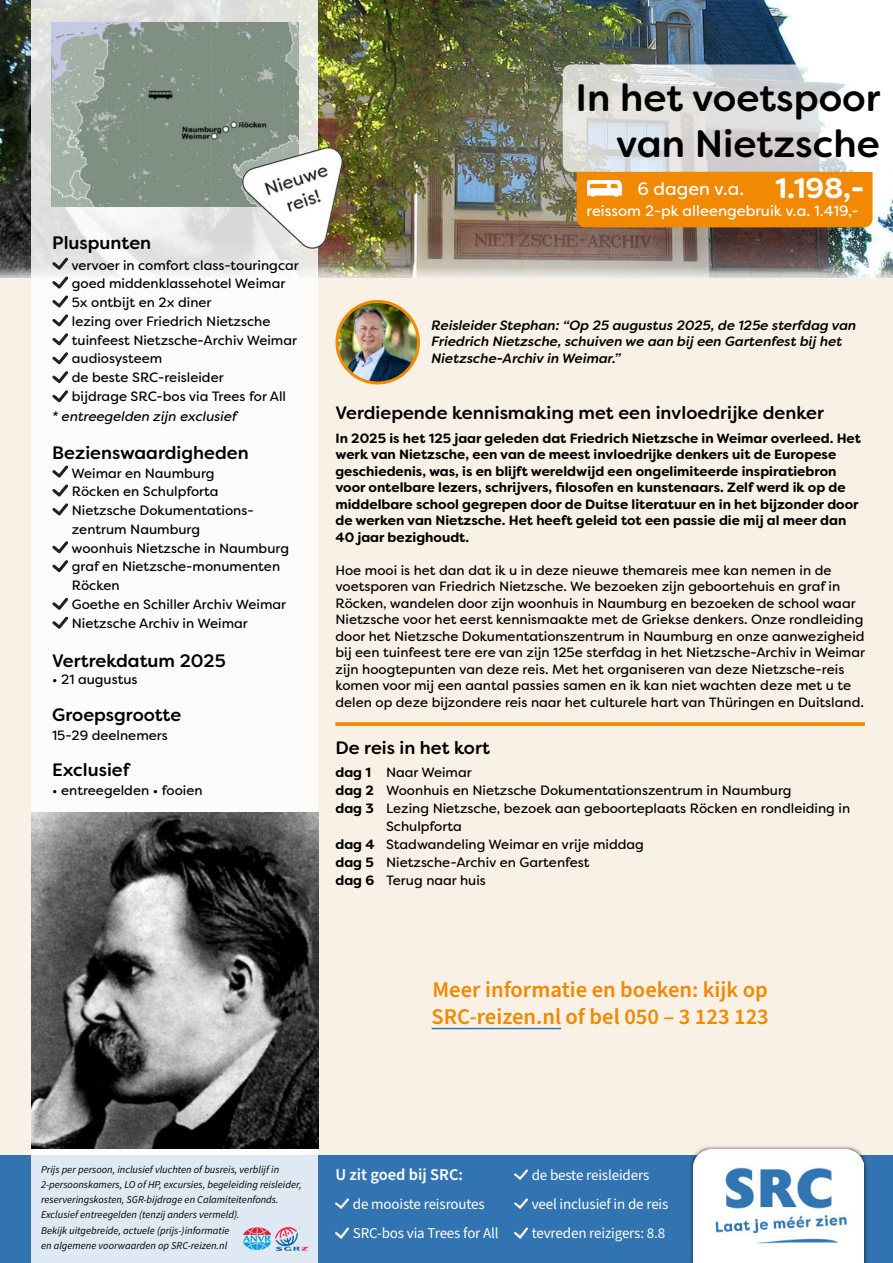
<style>
.page{position:relative;width:893px;height:1263px;background:#fff}
.page>*{position:absolute;margin:0;border:0;box-sizing:border-box;transform-origin:0 0}
.t1{font:500 38.25px/45.9px "Filson Soft";color:#000;text-align:right}
.t2{font:600 22.5px/27px "Source Sans Pro";color:#f18903}
.t3{font:500 18px "Filson Soft";color:#000}
.t4{font:18px "Filson Soft";color:#fff}
.t5{font:600 16.5px "Source Sans Pro";color:#fff}
.t6{font:15px "Source Sans Pro";letter-spacing:-.01em;color:#fff}
.t7{font:15px "Filson Soft";color:#fff}
.t8{font:13.5px/18.8px "Filson Soft";color:#000}
.t9{font:700 13.5px/16.5px "Filson Soft";color:#000}
.t10{font:italic 500 13.5px/16.5px "Filson Soft";color:#000}
.t11{font:italic 13.5px "Filson Soft";color:#000}
.t12{font:italic 10.5px "Source Sans Variable";color:#000}
.s1{font-weight:700;font-size:28.5px}
</style>
<div class="page">
<img style="left:0;top:0;width:893px;height:279px">
<div style="left:0;top:279px;width:893px;height:876px;background:#f9f1e5"></div>
<div style="left:0;top:1155px;width:893px;height:108px;background:#3274b1"></div>
<div style="left:689px;top:1145px;width:179px;height:118px;background:#000;opacity:.7"></div>
<img style="left:693px;top:1149px;width:171px;height:114px">
<svg style="left:32px;top:0;width:286px;height:1263px;background:#f5f5f6"></svg>
<img style="left:243px;top:1228px;width:27px;height:22px">
<img style="left:275px;top:1228px;width:32px;height:22px">
<svg style="left:515px;top:1228px;width:12px;height:10px"></svg>
<svg style="left:515px;top:1199px;width:12px;height:10px"></svg>
<svg style="left:515px;top:1169px;width:12px;height:10px"></svg>
<svg style="left:335px;top:1228px;width:13px;height:10px"></svg>
<svg style="left:335px;top:1199px;width:13px;height:10px"></svg>
<hr style="left:432px;top:1028px;width:129px;height:1px;background:#3274b1">
<svg style="left:335px;top:722px;width:530px;height:4px;background:#f18f10"></svg>
<img style="left:337px;top:301px;width:81px;height:82px;border-radius:41px">
<div style="left:335px;top:300px;width:85px;height:84px;border:3px solid #f18903;border-radius:50%"></div>
<img style="left:32px;top:812px;width:286px;height:336px">
<svg style="left:52px;top:616px;width:16px;height:13px"></svg>
<svg style="left:52px;top:598px;width:16px;height:12px"></svg>
<svg style="left:52px;top:560px;width:16px;height:12px"></svg>
<svg style="left:52px;top:541px;width:16px;height:12px"></svg>
<svg style="left:52px;top:503px;width:16px;height:12px"></svg>
<svg style="left:52px;top:484px;width:16px;height:12px"></svg>
<svg style="left:52px;top:466px;width:16px;height:11px"></svg>
<svg style="left:52px;top:390px;width:16px;height:12px"></svg>
<svg style="left:52px;top:371px;width:16px;height:12px"></svg>
<svg style="left:52px;top:352px;width:16px;height:12px"></svg>
<svg style="left:52px;top:333px;width:16px;height:12px"></svg>
<svg style="left:52px;top:314px;width:16px;height:12px"></svg>
<svg style="left:52px;top:296px;width:16px;height:11px"></svg>
<svg style="left:52px;top:276px;width:16px;height:13px"></svg>
<svg style="left:52px;top:258px;width:16px;height:11px"></svg>
<img style="left:51px;top:22px;width:247px;height:185px">
<img style="left:243px;top:147px;width:100px;height:102px">
<svg style="left:563px;top:64px;width:330px;height:163px"></svg>
<h3 class="t3" style="left:52px;top:231px;width:100px">Pluspunten</h3>
<p class="t8" style="left:71px;top:255px;width:229px">vervoer in comfort class-touringcar goed middenklassehotel Weimar<br>5x ontbijt en 2x diner<br>lezing over Friedrich Nietzsche tuinfeest Nietzsche-Archiv Weimar audiosysteem<br>de beste SRC-reisleider<br>bijdrage SRC-bos via Trees for All</p>
<p class="t11" style="left:52px;top:407px;width:186px">* entreegelden zijn exclusief</p>
<h3 class="t3" style="left:52px;top:441px;width:198px">Bezienswaardigheden</h3>
<p class="t8" style="left:71px;top:463px;width:219px">Weimar en Naumburg<br>Röcken en Schulpforta<br>Nietzsche Dokumentations&shy;zentrum Naumburg<br>woonhuis Nietzsche in Naumburg graf en Nietzsche-monumenten<br>Röcken<br>Goethe en Schiller Archiv Weimar<br>Nietzsche Archiv in Weimar</p>
<h3 class="t3" style="left:52px;top:649px;width:175px">Vertrekdatum 2025</h3>
<p class="t8" style="left:52px;top:670px;width:87px">• 21 augustus</p>
<h3 class="t3" style="left:52px;top:703px;width:131px">Groepsgrootte</h3>
<p class="t8" style="left:52px;top:726px;width:117px">15-29 deelnemers</p>
<h3 class="t3" style="left:52px;top:758px;width:79px">Exclusief</h3>
<p class="t8" style="left:52px;top:780px;width:152px">• entreegelden • fooien</p>
<h1 class="t1" style="left:575px;top:74px;width:307px">In het voetspoor van Nietzsche</h1>
<h3 class="t4" style="left:637px;top:177px;width:228px">6 dagen v.a. <span class="s1">1.198,-</span></h3>
<p class="t7" style="left:587px;top:201px;width:274px">reissom 2-pk alleengebruik v.a. 1.419,-</p>
<p class="t10" style="left:432px;top:317px;width:426px">Reisleider Stephan: “Op 25 augustus 2025, de 125e sterfdag van<br>Friedrich Nietzsche, schuiven we aan bij een Gartenfest bij het<br>Nietzsche-Archiv in Weimar.”</p>
<h3 class="t3" style="left:335px;top:401px;width:490px">Verdiepende kennismaking met een invloedrijke denker</h3>
<p class="t9" style="left:335px;top:430px;width:527px">In 2025 is het 125 jaar geleden dat Friedrich Nietzsche in Weimar overleed. Het werk van Nietzsche, een van de meest invloedrijke denkers uit de Europese geschiedenis, was, is en blijft wereldwijd een ongelimiteerde inspiratiebron voor ontelbare lezers, schrijvers, filosofen en kunstenaars. Zelf werd ik op de middelbare school gegrepen door de Duitse literatuur en in het bijzonder door de werken van Nietzsche. Het heeft geleid tot een passie die mij al meer dan 40 jaar bezighoudt.</p>
<p class="t8" style="left:335px;top:561px;width:531px;line-height:16.5px">Hoe mooi is het dan dat ik u in deze nieuwe themareis mee kan nemen in de voetsporen van Friedrich Nietzsche. We bezoeken zijn geboortehuis en graf in Röcken, wandelen door zijn woonhuis in Naumburg en bezoeken de school waar Nietzsche voor het eerst kennismaakte met de Griekse denkers. Onze rondleiding door het Nietzsche Dokumentationszentrum in Naumburg en onze aanwezigheid bij een tuinfeest tere ere van zijn 125e sterfdag in het Nietzsche-Archiv in Weimar zijn hoogtepunten van deze reis. Met het organiseren van deze Nietzsche-reis komen voor mij een aantal passies samen en ik kan niet wachten deze met u te delen op deze bijzondere reis naar het culturele hart van Thüringen en Duitsland.</p>
<h3 class="t3" style="left:335px;top:735px;width:156px">De reis in het kort</h3>
<p class="t9" style="left:335px;top:763px;width:40px;line-height:18px">dag 1 dag 2 dag 3</p>
<p class="t9" style="left:335px;top:835px;width:41px;line-height:18px;text-align:justify">dag 4 dag 5 dag 6</p>
<p class="t8" style="left:386px;top:763px;width:466px;line-height:18px">Naar Weimar<br>Woonhuis en Nietzsche Dokumentationszentrum in Naumburg<br>Lezing Nietzsche, bezoek aan geboorteplaats Röcken en rondleiding in Schulpforta<br>Stadwandeling Weimar en vrije middag<br>Nietzsche-Archiv en Gartenfest<br>Terug naar huis</p>
<h2 class="t2" style="left:432px;top:977px;width:339px">Meer informatie en boeken: kijk op<br>SRC-reizen.nl of bel 050 – 3 123 123</h2>
<p class="t12" style="left:41px;top:1163px;width:240px">Prijs per persoon, inclusief vluchten of busreis, verblijf in</p>
<p class="t12" style="left:41px;top:1178px;width:262px">2-persoonskamers, LO of HP, excursies, begeleiding reisleider,</p>
<p class="t12" style="left:41px;top:1193px;width:239px">reserveringskosten, SGR-bijdrage en Calamiteitenfonds.</p>
<p class="t12" style="left:41px;top:1208px;width:200px">Exclusief entreegelden (tenzij anders vermeld).</p>
<p class="t12" style="left:41px;top:1223px;width:190px">Bekijk uitgebreide, actuele (prijs-)informatie</p>
<p class="t12" style="left:41px;top:1238px;width:188px">en algemene voorwaarden op SRC-reizen.nl</p>
<p class="t5" style="left:335px;top:1163px;width:129px">U zit goed bij SRC:</p>
<p class="t6" style="left:532px;top:1164px;width:119px">de beste reisleiders</p>
<p class="t6" style="left:353px;top:1194px;width:133px">de mooiste reisroutes</p>
<p class="t6" style="left:532px;top:1194px;width:138px">veel inclusief in de reis</p>
<p class="t6" style="left:353px;top:1223px;width:147px">SRC-bos via Trees for All</p>
<p class="t6" style="left:532px;top:1223px;width:135px">tevreden reizigers: 8.8</p>
</div>
